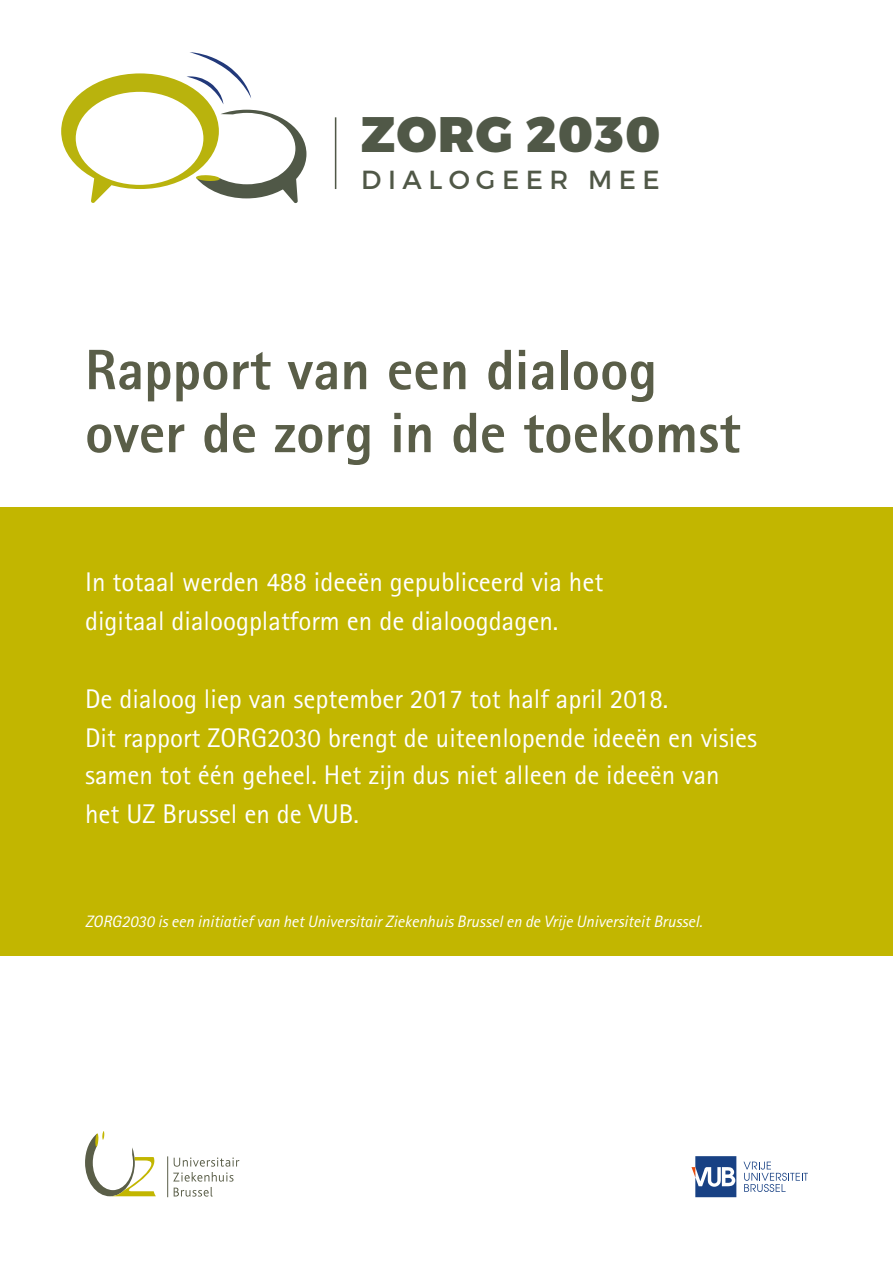
<style>
.page{position:relative;width:893px;height:1263px;background:#fff}
.page>*{position:absolute;margin:0;border:0;box-sizing:border-box;transform-origin:0 0}
.t1{font:800 57px/63px "Rotis Sans Serif Std";color:#5a5e48}
.t2{font:900 49.8px "Montserrat";letter-spacing:.03em;color:#505847}
.t3{font:27px/38.4px "Rotis Sans Serif Std";color:#fff}
.t4{font:26.1px "Montserrat";letter-spacing:.25em;color:#505847}
.t5{font:italic 16.5px "Rotis Sans Serif Std";color:#fff}
</style>
<div class="page">
<div style="left:0;top:507px;width:893px;height:449px;background:#c2b600"></div>
<hr style="left:335px;top:117px;width:1px;height:72px;background:#505847">
<svg style="left:61px;top:52px;width:245px;height:151px"></svg>
<svg style="left:173px;top:1157px;width:66px;height:24px"></svg>
<svg style="left:174px;top:1187px;width:39px;height:9px"></svg>
<hr style="left:167px;top:1156px;width:1px;height:41px;background:#5a5e48">
<svg style="left:85px;top:1131px;width:71px;height:65px"></svg>
<svg style="left:743px;top:1161px;width:65px;height:31px"></svg>
<svg style="left:691px;top:1156px;width:45px;height:41px"></svg>
<h2 class="t2" style="left:361px;top:103px;width:301px">ZORG 2030</h2>
<p class="t4" style="left:361px;top:164px;width:300px">DIALOGEER MEE</p>
<h1 class="t1" style="left:85px;top:338px;width:657px">Rapport van een dialoog over de zorg in de toekomst</h1>
<p class="t3" style="left:85px;top:562px;width:520px;line-height:39px">In totaal werden 488 ideeën gepubliceerd via het digitaal dialoogplatform en de dialoogdagen.</p>
<p class="t3" style="left:85px;top:679px;width:674px">De dialoog liep van september 2017 tot half april 2018.<br>Dit rapport ZORG2030 brengt de uiteenlopende ideeën en visies samen tot één geheel. Het zijn dus niet alleen de ideeën van het UZ Brussel en de VUB.</p>
<p class="t5" style="left:85px;top:911px;width:619px">ZORG2030 is een initiatief van het Universitair Ziekenhuis Brussel en de Vrije Universiteit Brussel.</p>
</div>
